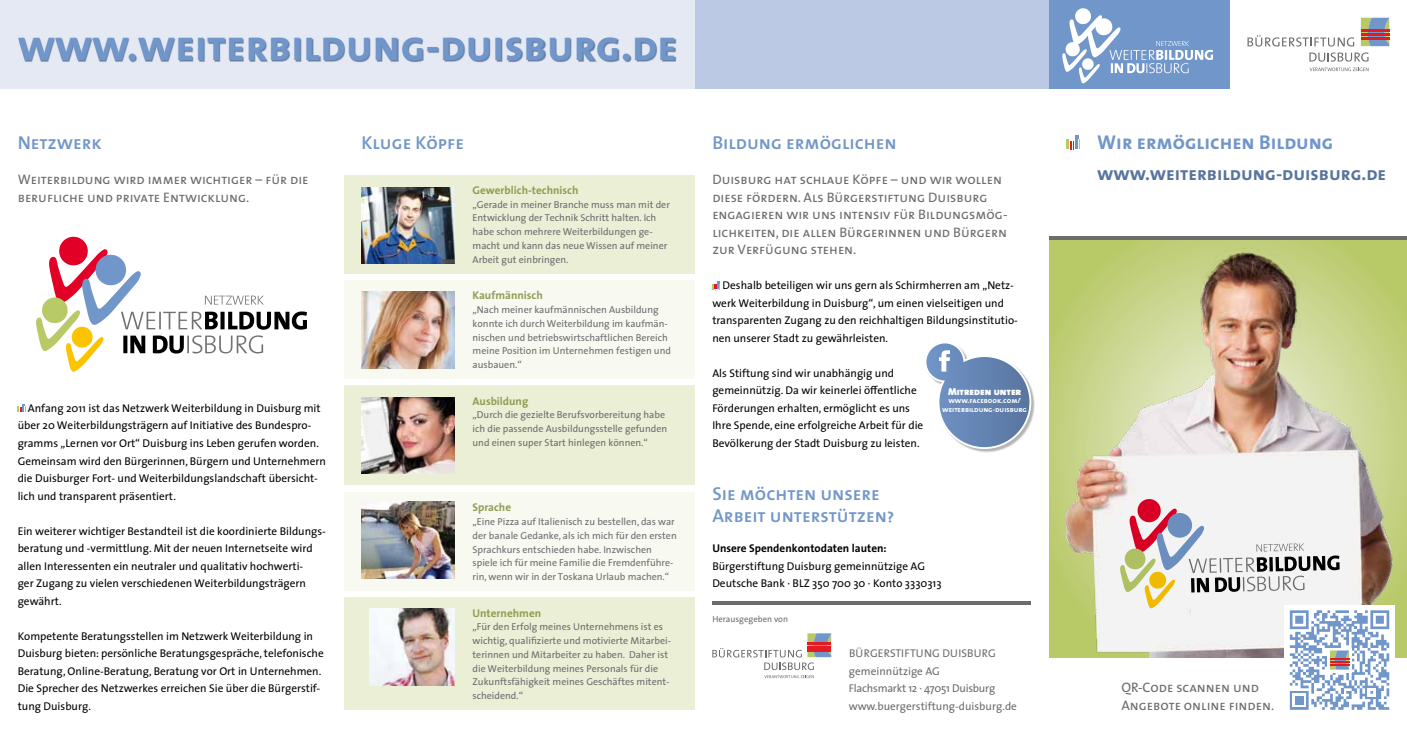
<style>
.page{position:relative;width:1407px;height:745px;background:#fff}
.page>*{position:absolute;margin:0;border:0;box-sizing:border-box;transform-origin:0 0}
.t1{font:42.75px "The Sans Bold Caps";color:#7196c9}
.t2{font:20px "The Sans Bold Caps";color:#7196c9}
.t3{font:18.75px/22.5px "The Sans Semi Bold Caps";color:#7196c9}
.t4{font:18.75px "The Sans Bold Caps";color:#57749d}
.t5{font:13.75px/17.5px "The Sans Regular Caps";color:#6b6c6e}
.t6{font:11.25px/17.5px "The Sans";color:#000}
.t7{font:11.25px/17.5px "The Sans";color:#6b6c6e}
.t8{font:700 11.25px "The Sans";color:#8e9d53}
.t9{font:700 11.25px "The Sans";color:#000}
.t10{font:10px/13.8px "The Sans";color:#6b6c6e}
.t11{font:10px "The Sans Black Caps";color:#fff}
.t12{font:8.75px "The Sans";color:#6b6c6e}
.t13{font:7.5px "The Sans Bold Caps";color:#fff}
</style>
<div class="page">
<div style="left:694px;top:0;width:355px;height:89px;background:#bcc9e4"></div>
<div style="left:0;top:0;width:694px;height:89px;background:#e5e9f4"></div>
<svg style="left:712px;top:281px;width:8px;height:8px"></svg>
<svg style="left:712px;top:633px;width:119px;height:44px"></svg>
<div style="left:344px;top:492px;width:350px;height:98px;background:#f8faf1"></div>
<img style="left:361px;top:501px;width:94px;height:76px">
<div style="left:344px;top:385px;width:350px;height:100px;background:#ebefd5"></div>
<img style="left:361px;top:397px;width:94px;height:76px">
<div style="left:344px;top:597px;width:350px;height:112px;background:#ebefd5"></div>
<img style="left:369px;top:608px;width:86px;height:77px">
<div style="left:344px;top:280px;width:350px;height:98px;background:#f8faf1"></div>
<img style="left:361px;top:291px;width:94px;height:77px">
<div style="left:344px;top:175px;width:350px;height:98px;background:#ebefd5"></div>
<img style="left:361px;top:187px;width:94px;height:77px">
<svg style="left:712px;top:601px;width:308px;height:3px"></svg>
<div style="left:925px;top:342px;width:110px;height:111px;background:#000;opacity:.3"></div>
<svg style="left:925px;top:342px;width:95px;height:107px"></svg>
<svg style="left:18px;top:404px;width:8px;height:7px"></svg>
<svg style="left:36px;top:236px;width:271px;height:135px"></svg>
<div style="left:19px;top:38px;width:657px;height:24px;background:#57749d;opacity:.9"></div>
<svg style="left:1247px;top:18px;width:142px;height:53px"></svg>
<div style="left:1049px;top:0;width:181px;height:89px;background:#7196c9"></div>
<svg style="left:1075px;top:136px;width:3px;height:4px"></svg>
<svg style="left:1067px;top:140px;width:13px;height:9px"></svg>
<svg style="left:1062px;top:8px;width:151px;height:75px"></svg>
<img style="left:1020px;top:236px;width:387px;height:420px">
<div style="left:1284px;top:604px;width:111px;height:111px;background:#fff"></div>
<svg style="left:1120px;top:497px;width:269px;height:212px"></svg>
<h1 class="t1" style="left:18px;top:9px;width:661px">www.weiterbildung-duisburg.de</h1>
<h3 class="t3" style="left:361px;top:131px;width:104px">Kluge Köpfe</h3>
<h3 class="t3" style="left:712px;top:131px;width:186px">Bildung ermöglichen</h3>
<p class="t5" style="left:712px;top:171px;width:297px">Duisburg hat schlaue Köpfe – und wir wollen diese fördern. Als Bürgerstiftung Duisburg engagieren wir uns intensiv für Bildungsmög&shy;lichkeiten, die allen Bürgerinnen und Bürgern zur Verfügung stehen.</p>
<p class="t6" style="left:712px;top:276px;width:307px;text-indent:10px">Deshalb beteiligen wir uns gern als Schirmherren am „Netz&shy;werk Weiterbildung in Duisburg“, um einen vielseitigen und transparenten Zugang zu den reichhaltigen Bildungsinstitutio&shy;nen unserer Stadt zu gewährleisten.</p>
<p class="t6" style="left:712px;top:364px;width:212px">Als Stiftung sind wir unabhängig und gemeinnützig. Da wir keinerlei öffentliche Förderungen erhalten, ermöglicht es uns Ihre Spende, eine erfolgreiche Arbeit für die Bevölkerung der Stadt Duisburg zu leisten.</p>
<h3 class="t3" style="left:712px;top:481px;width:183px">Sie möchten unsere<br>Arbeit unterstützen?</h3>
<p class="t9" style="left:712px;top:538px;width:176px">Unsere Spendenkontodaten lauten:</p>
<p class="t6" style="left:712px;top:556px;width:231px">Bürgerstiftung Duisburg gemeinnützige AG<br>Deutsche Bank · BLZ 350 700 30 · Konto 3330313</p>
<h3 class="t3" style="left:18px;top:131px;width:86px">Netzwerk</h3>
<p class="t5" style="left:18px;top:171px;width:292px">Weiterbildung wird immer wichtiger – für die berufliche und private Entwicklung.</p>
<p class="t8" style="left:472px;top:180px;width:107px">Gewerblich-technisch</p>
<p class="t10" style="left:472px;top:197px;width:199px">„Gerade in meiner Branche muss man mit der Entwicklung der Technik Schritt halten. Ich habe schon mehrere Weiterbildungen ge&shy;macht und kann das neue Wissen auf meiner Arbeit gut einbringen.</p>
<p class="t8" style="left:472px;top:286px;width:72px">Kaufmännisch</p>
<p class="t10" style="left:472px;top:302px;width:200px">„Nach meiner kaufmännischen Ausbildung konnte ich durch Weiterbildung im kaufmän&shy;nischen und betriebswirtschaftlichen Bereich meine Position im U nternehmen festigen und ausbauen.“</p>
<p class="t11" style="left:948px;top:383px;width:75px">Mitreden unter</p>
<p class="t13" style="left:948px;top:394px;width:74px">www.facebook.com/</p>
<p class="t8" style="left:472px;top:391px;width:57px">Ausbildung</p>
<p class="t10" style="left:472px;top:407px;width:196px">„Durch die gezielte Berufsvorbereitung habe ich die passende Ausbildungsstelle gefunden und einen super Start hinlegen können.“</p>
<p class="t6" style="left:28px;top:399px;width:294px">Anfang 2011 ist das Netzwerk Weiterbildung in Duisburg mit</p>
<p class="t13" style="left:942px;top:402px;width:86px">weiterbildung-duisburg</p>
<p class="t6" style="left:18px;top:416px;width:310px">über 20 Weiterbildungsträgern auf Initiative des Bundespro&shy;gramms „Lernen vor Ort“ Duisburg ins Leben gerufen worden.<br>Gemeinsam wird den Bürgerinnen, Bürgern und U nternehmern die Duisburger Fort- und Weiterbildungslandschaft übersicht&shy;lich und transparent präsentiert.</p>
<p class="t6" style="left:18px;top:521px;width:310px">Ein weiterer wichtiger Bestandteil ist die koordinierte Bildungs&shy;beratung und -vermittlung. Mit der neuen Internetseite wird allen Interessenten ein neutraler und qualitativ hochwerti-<br>ger Zugang zu vielen verschiedenen Weiterbildungsträgern gewährt.</p>
<p class="t6" style="left:18px;top:626px;width:308px">Kompetente Beratungsstellen im Netzwerk Weiterbildung in Duisburg bieten: persönliche Beratungsgespräche, telefonische Beratung, Online-Beratung, Beratung vor Ort in U nternehmen.<br>Die Sprecher des Netzwerkes erreichen Sie über die Bürgerstif&shy;tung Duisburg.</p>
<p class="t8" style="left:472px;top:497px;width:40px">Sprache</p>
<p class="t10" style="left:472px;top:514px;width:206px">„Eine Pizza auf Italienisch zu bestellen, das war der banale Gedanke, als ich mich für den ersten Sprachkurs entschieden habe. Inzwischen spiele ich für meine Familie die Fremdenführe&shy;rin, wenn wir in der Toskana U rlaub machen.“</p>
<p class="t8" style="left:472px;top:603px;width:70px">Unternehmen</p>
<p class="t10" style="left:472px;top:619px;width:200px">„Für den Erfolg meines U nternehmens ist es wichtig, qualifizierte und motivierte Mitarbei&shy;terinnen und Mitarbeiter zu haben. Daher ist die Weiterbildung meines Personals für die Zukunftsfähigkeit meines Geschäftes mitent&shy;scheidend.“</p>
<p class="t12" style="left:712px;top:611px;width:77px">Herausgegeben von</p>
<p class="t7" style="left:849px;top:644px;width:170px">Bürgerstiftung Duisburg gemeinnützige AG<br>Flachsmarkt 12 · 47051 Duisburg www.buergerstiftung-duisburg.de</p>
<h2 class="t2" style="left:1097px;top:125px;width:238px">Wir ermöglichen Bildung</h2>
<h3 class="t4" style="left:1097px;top:158px;width:290px">www.weiterbildung-duisburg.de</h3>
<p class="t5" style="left:1121px;top:678px;width:154px">QR-Code scannen und<br>Angebote online finden.</p>
</div>
